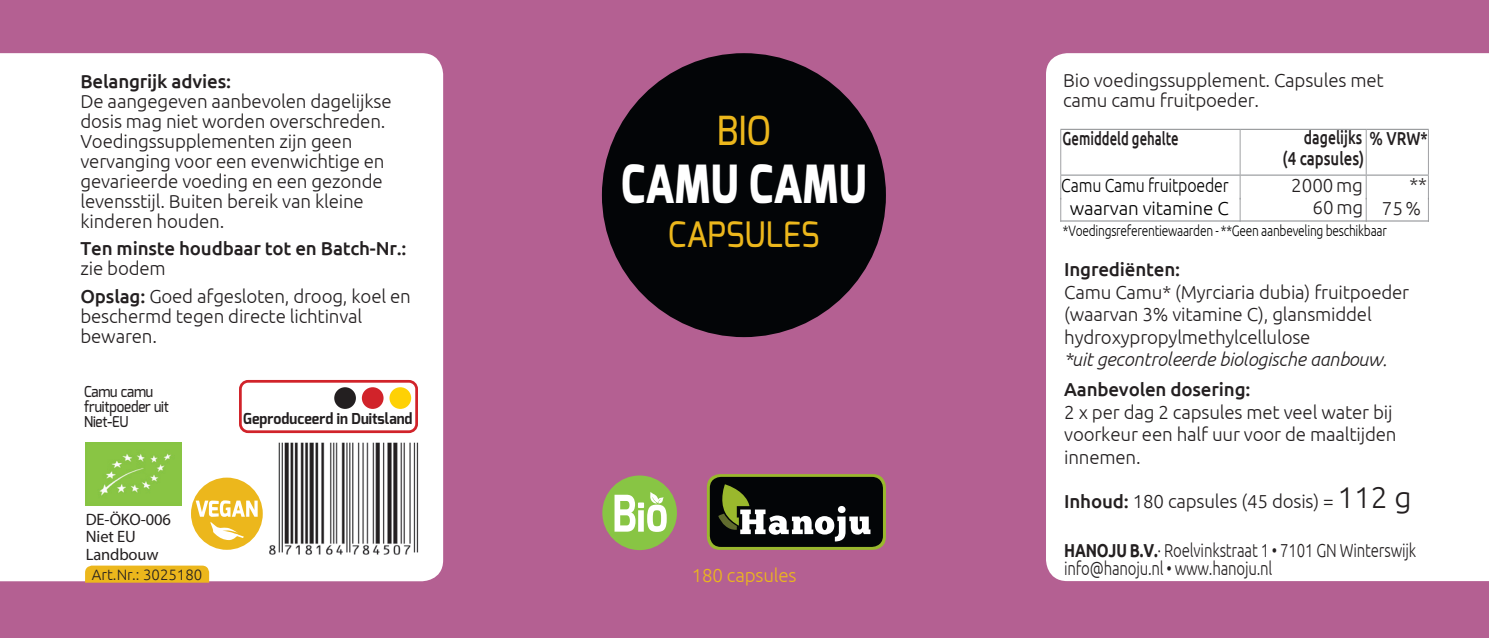
<style>
.page{position:relative;width:1489px;height:638px;background:#fff}
.page>*{position:absolute;margin:0;border:0;box-sizing:border-box;transform-origin:0 0}
.t1{font:800 52.5px "Exo";color:#fff;scale:.8 1}
.t2{font:500 40px "Exo";color:#ecb71c;scale:.9 1}
.t3{font:500 35px "Exo";color:#ecb71c;scale:.9 1}
.t4{font:300 18.75px/20px "Ubuntu";letter-spacing:-.01em;color:#231f20}
.t5{font:500 18.75px "Ubuntu";letter-spacing:-.01em;color:#231f20}
.t6{font:300 18.75px/17.5px "Ubuntu";letter-spacing:-.01em;color:#231f20;scale:.8 1}
.t7{font:italic 300 18.75px "Ubuntu";letter-spacing:-.01em;color:#231f20}
.t8{font:300 18.75px "Ubuntu";letter-spacing:-.01em;color:#000;scale:.85 1}
.t9{font:500 18.75px "Ubuntu";letter-spacing:-.01em;color:#231f20;scale:.7 1}
.t10{font:300 18.75px "Ubuntu";letter-spacing:-.01em;color:#000}
.t11{font:500 18.75px "Ubuntu";letter-spacing:-.01em;color:#231f20;scale:.75 1}
.t12{font:300 18.75px "Ubuntu";letter-spacing:-.01em;color:#ecb71c}
.t13{font:500 18.75px "Ubuntu";letter-spacing:-.01em;color:#231f20;scale:.8 1}
.t14{font:16.5px/17.5px "Myriad Pro";letter-spacing:-.01em;color:#231f20}
.t15{font:300 15px "Ubuntu";letter-spacing:-.02em;color:#000;scale:.8 1}
.t16{font:500 15px/15px "Exo";letter-spacing:-.015em;color:#231f20;scale:.9 1}
.t17{font:700 15px "Exo";color:#231f20;scale:.95 1}
.t18{font:300 15px "Ubuntu";color:#231f20}
.s1{font-weight:500}
.s2{font-size:30px}
.s3{font-weight:700}
</style>
<div class="page">
<div style="left:0;top:0;width:1488px;height:638px;background:#b46092"></div>
<div style="left:0;top:53px;width:443px;height:528px;background:#fff"></div>
<div style="left:1046px;top:53px;width:442px;height:528px;background:#fff"></div>
<svg style="left:706px;top:474px;width:179px;height:76px"></svg>
<div style="left:709px;top:477px;width:173px;height:70px;background:#030507;border-radius:11px"></div>
<svg style="left:718px;top:484px;width:152px;height:57px"></svg>
<svg style="left:85px;top:565px;width:124px;height:17px;background:#ecba26"></svg>
<div style="left:191px;top:477px;width:72px;height:73px;background:#ecb71c;border-radius:50%"></div>
<svg style="left:196px;top:500px;width:62px;height:40px"></svg>
<div style="left:602px;top:475px;width:75px;height:75px;background:#88c544;border-radius:50%"></div>
<svg style="left:614px;top:492px;width:52px;height:40px"></svg>
<div style="left:638px;top:510px;width:5px;height:22px;background:#fff"></div>
<div style="left:267px;top:441px;width:158px;height:124px;background:#fff"></div>
<img style="left:269px;top:442px;width:150px;height:113px">
<img style="left:86px;top:442px;width:95px;height:64px">
<div style="left:602px;top:53px;width:283px;height:284px;background:#030507;border-radius:50%"></div>
<div style="left:239px;top:380px;width:179px;height:53px;border:3px solid #d1232a;border-radius:8px"></div>
<div style="left:334px;top:387px;width:22px;height:22px;background:#231f20;border-radius:50%"></div>
<div style="left:362px;top:387px;width:21px;height:22px;background:#d1232a;border-radius:50%"></div>
<div style="left:389px;top:387px;width:22px;height:22px;background:#fed105;border-radius:50%"></div>
<hr style="left:1060px;top:175px;width:179px;height:1px;background:#939598">
<hr style="left:1239px;top:175px;width:126px;height:1px;background:#939598">
<hr style="left:1365px;top:175px;width:63px;height:1px;background:#939598">
<svg style="left:1060px;top:176px;width:1px;height:45px"></svg>
<svg style="left:1239px;top:176px;width:1px;height:45px"></svg>
<svg style="left:1365px;top:176px;width:1px;height:45px"></svg>
<svg style="left:1427px;top:176px;width:1px;height:45px"></svg>
<hr style="left:1060px;top:129px;width:179px;height:1px;background:#939598">
<hr style="left:1060px;top:130px;width:1px;height:45px;background:#939598">
<hr style="left:1239px;top:129px;width:126px;height:1px;background:#939598">
<hr style="left:1239px;top:130px;width:1px;height:45px;background:#939598">
<hr style="left:1365px;top:129px;width:63px;height:1px;background:#939598">
<hr style="left:1365px;top:130px;width:1px;height:45px;background:#939598">
<hr style="left:1427px;top:130px;width:1px;height:45px;background:#939598">
<hr style="left:1060px;top:221px;width:179px;height:1px;background:#939598">
<hr style="left:1239px;top:221px;width:126px;height:1px;background:#939598">
<hr style="left:1365px;top:221px;width:63px;height:1px;background:#939598">
<p class="t5" style="left:80px;top:69px;width:152px">Belangrijk advies:</p>
<p class="t4" style="left:80px;top:91px;width:312px">De aangegeven aanbevolen dagelijkse dosis mag niet worden overschreden.<br>Voedingssupplementen zijn geen vervanging voor een evenwichtige en gevarieerde voeding en een gezonde levensstijl. Buiten bereik van kleine kinderen houden.</p>
<p class="t5" style="left:80px;top:237px;width:327px">Ten minste houdbaar tot en Batch-Nr.:</p>
<p class="t4" style="left:80px;top:254px;width:332px;line-height:27.5px">zie bodem<br><span class="s1">Opslag:</span> Goed afgesloten, droog, koel en</p>
<p class="t4" style="left:80px;top:306px;width:283px">beschermd tegen directe lichtinval bewaren.</p>
<p class="t16" style="left:84px;top:384px;width:96px">Camu camu fruitpoeder uit<br>Niet-EU</p>
<p class="t14" style="left:86px;top:510px;width:87px">DE-ÖKO-006<br>Niet EU<br>Landbouw</p>
<p class="t17" style="left:243px;top:409px;width:180px">Geproduceerd in Duitsland</p>
<h2 class="t2" style="left:717px;top:105px;width:61px">BIO</h2>
<h1 class="t1" style="left:621px;top:151px;width:308px">CAMU CAMU</h1>
<h3 class="t3" style="left:668px;top:212px;width:169px">capsules</h3>
<p class="t18" style="left:92px;top:565px;width:112px">Art.Nr.: 3025180</p>
<p class="t12" style="left:691px;top:564px;width:106px">180 capsules</p>
<p class="t4" style="left:1063px;top:70px;width:322px">Bio voedingssupplement. Capsules met camu camu fruitpoeder.</p>
<p class="t9" style="left:1062px;top:127px;width:167px">Gemiddeld gehalte</p>
<p class="t11" style="left:1303px;top:126px;width:166px">dagelijks % VRW*</p>
<p class="t13" style="left:1282px;top:147px;width:104px">(4 capsules)</p>
<p class="t8" style="left:1061px;top:174px;width:198px">Camu Camu fruitpoeder</p>
<p class="t4" style="left:1290px;top:175px;width:73px">2000 mg</p>
<p class="t4" style="left:1409px;top:173px;width:19px">**</p>
<p class="t10" style="left:1069px;top:197px;width:160px">waarvan vitamine C</p>
<p class="t4" style="left:1312px;top:197px;width:110px">60 mg 75 %</p>
<p class="t15" style="left:1062px;top:221px;width:406px">*Voedingsreferentiewaarden - **Geen aanbeveling beschikbaar</p>
<p class="t5" style="left:1064px;top:257px;width:117px">Ingrediënten:</p>
<p class="t4" style="left:1064px;top:280px;width:346px;line-height:22.5px">Camu Camu* (Myrciaria dubia) fruitpoeder (waarvan 3% vitamine C), glansmiddel hydroxypropylmethylcellulose</p>
<p class="t7" style="left:1064px;top:348px;width:324px">*uit gecontroleerde biologische aanbouw.</p>
<p class="t5" style="left:1064px;top:377px;width:188px">Aanbevolen dosering:</p>
<p class="t4" style="left:1064px;top:400px;width:334px;line-height:22.5px">2 x per dag 2 capsules met veel water bij voorkeur een half uur voor de maaltijden innemen.</p>
<p class="t4" style="left:1064px;top:491px;width:349px"><span class="s1">Inhoud:</span> 180 capsules (45 dosis) = <span class="s2">112 g</span></p>
<p class="t6" style="left:1064px;top:541px;width:442px"><span class="s3">HANOJU B.V.</span>· Roelvinkstraat 1 • 7101 GN Winterswijk info@hanoju.nl • www.hanoju.nl</p>
</div>
